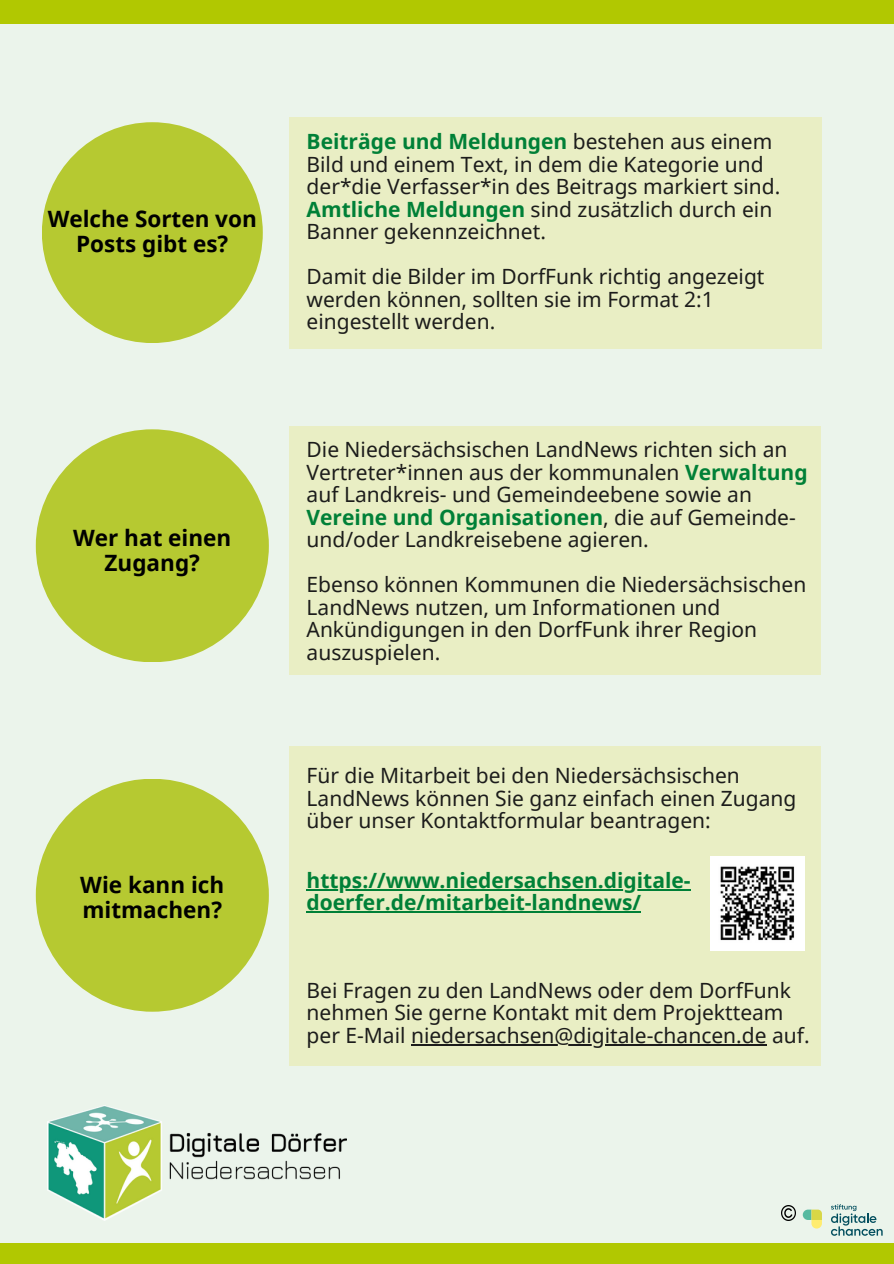
<style>
.page{position:relative;width:894px;height:1264px;background:#fff}
.page>*{position:absolute;margin:0;border:0;box-sizing:border-box;transform-origin:0 0}
.t1{font:700 22.5px/24.8px "Noto Sans";color:#000;text-align:center}
.t2{font:21px/22.5px "Noto Sans";color:#1c1c1b}
.t3{font:700 21px/22.5px "Noto Sans";color:#008037}
.s1{font-weight:700;color:#008037}
</style>
<div class="page">
<div style="left:0;top:0;width:893px;height:1263px;background:#ebf4eb"></div>
<div style="left:289px;top:117px;width:532px;height:231px;background:#e9eec4"></div>
<div style="left:289px;top:426px;width:532px;height:249px;background:#e9eec4"></div>
<div style="left:289px;top:746px;width:531px;height:319px;background:#e9eec4"></div>
<div style="left:0;top:0;width:893px;height:24px;background:#b1c801"></div>
<div style="left:0;top:1243px;width:893px;height:20px;background:#b1c801"></div>
<div style="left:42px;top:122px;width:221px;height:221px;background:#b6c931;border-radius:50%"></div>
<div style="left:36px;top:429px;width:233px;height:233px;background:#b6c931;border-radius:50%"></div>
<div style="left:36px;top:778px;width:233px;height:233px;background:#b6c931;border-radius:50%"></div>
<img style="left:47px;top:1105px;width:299px;height:115px">
<svg style="left:831px;top:1204px;width:51px;height:31px"></svg>
<svg style="left:802px;top:1209px;width:19px;height:19px"></svg>
<img style="left:781px;top:1205px;width:14px;height:15px">
<img style="left:710px;top:857px;width:94px;height:93px">
<hr style="left:306px;top:889px;width:384px;height:1px;background:#008037">
<hr style="left:306px;top:911px;width:335px;height:1px;background:#008037">
<hr style="left:411px;top:1043px;width:355px;height:2px;background:#1c1c1b">
<p class="t1" style="left:48px;top:206px;width:210px">Welche Sorten von<br>Posts gibt es?</p>
<p class="t1" style="left:73px;top:525px;width:159px">Wer hat einen<br>Zugang?</p>
<p class="t2" style="left:306px;top:130px;width:475px"><span class="s1">Beiträge und Meldungen</span> bestehen aus einem<br>Bild und einem Text, in dem die Kategorie und der*die Verfasser*in des Beitrags markiert sind.</p>
<p class="t2" style="left:306px;top:197px;width:467px"><span class="s1">Amtliche Meldungen</span> sind zusätzlich durch ein<br>Banner gekennzeichnet.</p>
<p class="t2" style="left:306px;top:265px;width:459px">Damit die Bilder im DorfFunk richtig angezeigt werden können, sollten sie im Format 2:1 eingestellt werden.</p>
<h1 class="t2" style="left:306px;top:438px;width:502px">Die Niedersächsischen LandNews richten sich an Vertreter*innen aus der kommunalen <span class="s1">Verwaltung </span>auf Landkreis- und Gemeindeebene sowie an <span class="s1">Vereine und Organisationen</span>, die auf Gemeinde&shy;und/oder Landkreisebene agieren.</h1>
<p class="t2" style="left:306px;top:573px;width:501px">Ebenso können Kommunen die Niedersächsischen LandNews nutzen, um Informationen und Ankündigungen in den DorfFunk ihrer Region auszuspielen.</p>
<p class="t2" style="left:306px;top:764px;width:491px">Für die Mitarbeit bei den Niedersächsischen<br>LandNews können Sie ganz einfach einen Zugang über unser Kontaktformular beantragen:</p>
<h1 class="t1" style="left:80px;top:871px;width:145px;text-align:left">Wie kann ich mitmachen?</h1>
<p class="t3" style="left:306px;top:868px;width:385px">https://www.niedersachsen.digitale&shy;doerfer.de/mitarbeit-landnews/</p>
<h1 class="t2" style="left:306px;top:978px;width:504px">Bei Fragen zu den LandNews oder dem DorfFunk nehmen Sie gerne Kontakt mit dem Projektteam per E-Mail niedersachsen@digitale-chancen.de auf.</h1>
</div>
